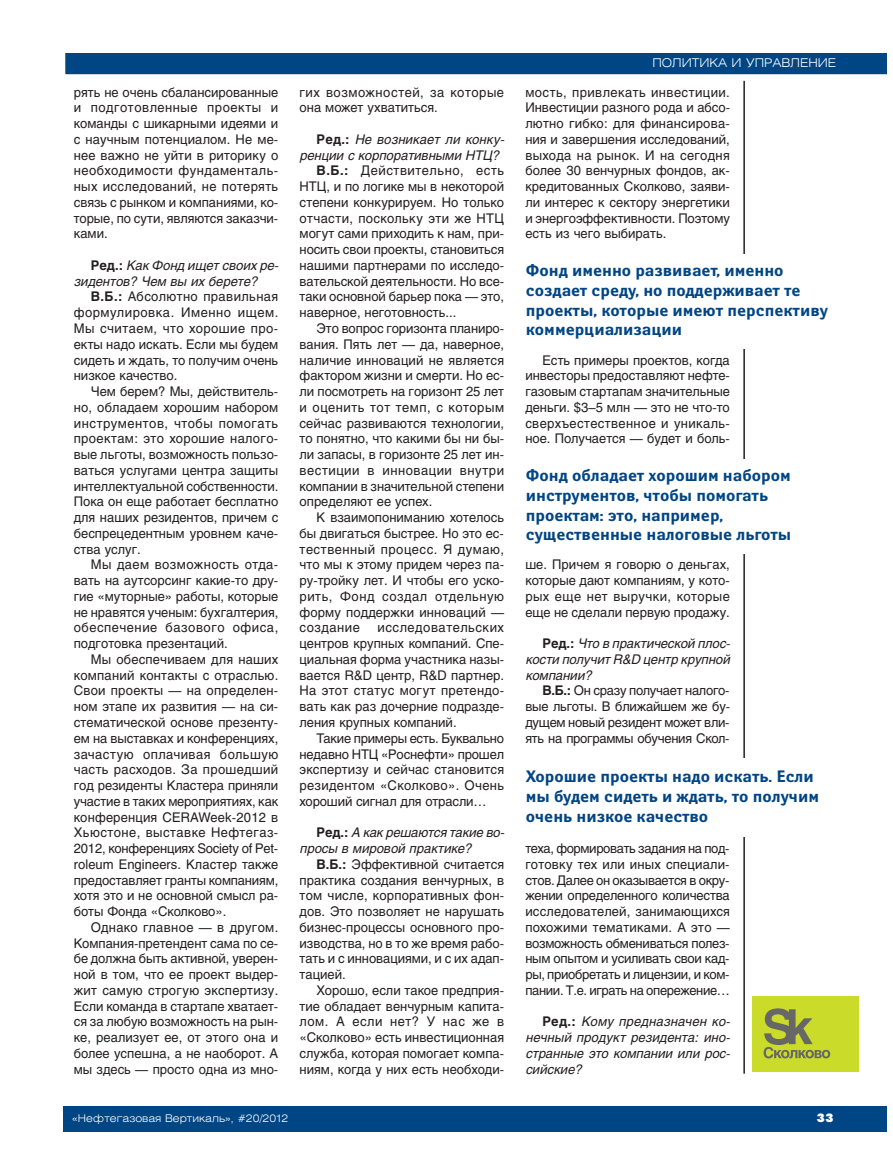
<style>
.page{position:relative;width:893px;height:1170px;background:#fff}
.page>*{position:absolute;margin:0;border:0;box-sizing:border-box;transform-origin:0 0}
.t1{font:700 16.5px/19.8px "Yanus C";color:#004584}
.t2{font:13.2px/15.8px "Helios";color:#231f20;text-align:justify}
.t3{font:italic 13.2px/15.8px "Helios";color:#231f20}
.t4{font:13.2px/15.8px "Helios";letter-spacing:.04em;color:#231f20}
.t5{font:13.2px "Helios";letter-spacing:.025em;color:#231f20}
.t6{font:300 12px "Helios Ext";color:#fff}
.t7{font:12px "Futura Futuris XC";color:#fff}
.t8{font:300 10.5px "Helios Ext";color:#fff}
.s1{font-weight:700;font-style:normal}
.s2{font-weight:700}
</style>
<div class="page">
<div style="left:64px;top:1106px;width:823px;height:25px;background:#004584"></div>
<div style="left:65px;top:53px;width:822px;height:21px;background:#004584"></div>
<div style="left:64px;top:51px;width:825px;height:25px;border:2px solid #fff"></div>
<hr style="left:743px;top:81px;width:2px;height:992px;background:#231f20">
<div style="left:526px;top:254px;width:312px;height:95px;background:#fff"></div>
<div style="left:526px;top:459px;width:312px;height:94px;background:#fff"></div>
<div style="left:753px;top:996px;width:106px;height:75px;background:#cadb2a"></div>
<svg style="left:764px;top:1008px;width:66px;height:50px"></svg>
<p class="t2" style="left:74px;top:85px;width:206px">рять не очень сбалансированные и подготовленные проекты и команды с шикарными идеями и с научным потенциалом. Не ме&shy;нее важно не уйти в риторику о необходимости фундаменталь&shy;ных исследований, не потерять связь с рынком и компаниями, ко&shy;торые, по сути, являются заказчи&shy;ками.</p>
<p class="t3" style="left:74px;top:259px;width:209px;text-indent:17px"><span class="s1">Р е д . :</span> Как Фонд ищет своих ре&shy;зидентов? Чем вы их берете?</p>
<p class="t2" style="left:74px;top:290px;width:206px;text-indent:17px"><span class="s2">В.Б.:</span> Абсолютно правильная формулировка. Именно ищем.<br>Мы считаем, что хорошие про&shy;екты надо искать. Если мы будем сидеть и ждать, то получим очень низкое качество.</p>
<p class="t2" style="left:74px;top:385px;width:206px;text-indent:17px">Чем берем? Мы, действитель&shy;но, обладаем хорошим набором инструментов, чтобы помогать проектам: это хорошие налого&shy;вые льготы, возможность пользо&shy;ваться услугами центра защиты интеллектуальной собственности.<br>Пока он еще работает бесплатно для наших резидентов, причем с беспрецедентным уровнем каче&shy;ства услуг.</p>
<p class="t2" style="left:74px;top:558px;width:206px;text-indent:17px">Мы даем возможность отда&shy;вать на аутсорсинг какие-то дру&shy;гие «муторные» работы, которые не нравятся ученым: бухгалтерия, обеспечение базового офиса, подготовка презентаций.</p>
<p class="t2" style="left:74px;top:652px;width:206px;text-indent:17px">Мы обеспечиваем для наших компаний контакты с отраслью.<br>Свои проекты — на определен&shy;ном этапе их развития — на си&shy;стематической основе презенту&shy;ем на выставках и конференциях, зачастую оплачивая большую часть расходов. За прошедший год резиденты Кластера приняли участие в таких мероприятиях, как конференция CERAWeek-2012 в Хьюстоне, выставке Нефтегаз-2012, конференциях Society of Pet&shy;roleum Engineers. Кластер также предоставляет гранты компаниям, хотя это и не основной смысл ра&shy;боты Фонда «Сколково».</p>
<p class="t2" style="left:74px;top:920px;width:206px;text-indent:17px">Однако главное — в другом.<br>Компания-претендент сама по се&shy;бе должна быть активной, уверен&shy;ной в том, что ее проект выдер&shy;жит самую строгую экспертизу.<br>Если команда в стартапе хватает&shy;ся за любую возможность на рын&shy;ке, реализует ее, от этого она и более успешна, а не наоборот. А мы здесь — просто одна из мно-</p>
<p class="t4" style="left:300px;top:85px;width:206px">гих возможностей, за которые она может ухватиться.</p>
<p class="t3" style="left:317px;top:133px;width:192px"><span class="s1">Р е д . :</span> Не возникает ли конку-</p>
<p class="t3" style="left:300px;top:148px;width:204px">ренции с корпоративными НТЦ?</p>
<p class="t4" style="left:317px;top:164px;width:189px"><span class="s2">В.Б.:</span> Действительно, есть</p>
<p class="t2" style="left:300px;top:180px;width:206px">НТЦ, и по логике мы в некоторой</p>
<p class="t2" style="left:300px;top:196px;width:206px">степени конкурируем. Но только</p>
<p class="t5" style="left:300px;top:213px;width:206px">отчасти, поскольку эти же НТЦ</p>
<p class="t2" style="left:300px;top:227px;width:206px">могут сами приходить к нам, при-</p>
<p class="t2" style="left:300px;top:243px;width:206px">носить свои проекты, становиться</p>
<p class="t2" style="left:300px;top:259px;width:206px">нашими партнерами по исследо-</p>
<p class="t2" style="left:300px;top:274px;width:206px">вательской деятельности. Но все-</p>
<p class="t2" style="left:300px;top:290px;width:206px">таки основной барьер пока — это,</p>
<p class="t2" style="left:300px;top:306px;width:158px">наверное, неготовность...</p>
<p class="t2" style="left:317px;top:322px;width:189px">Это вопрос горизонта планиро-</p>
<p class="t2" style="left:300px;top:337px;width:206px">вания. Пять лет — да, наверное,</p>
<p class="t2" style="left:300px;top:353px;width:206px">наличие инноваций не является</p>
<p class="t2" style="left:300px;top:369px;width:206px">фактором жизни и смерти. Но ес-</p>
<p class="t2" style="left:300px;top:385px;width:206px">ли посмотреть на горизонт 25 лет</p>
<p class="t4" style="left:300px;top:400px;width:206px">и оценить тот темп, с которым</p>
<p class="t2" style="left:300px;top:416px;width:206px">сейчас развиваются технологии,</p>
<p class="t2" style="left:300px;top:432px;width:206px">то понятно, что какими бы ни бы-</p>
<p class="t2" style="left:300px;top:448px;width:206px">ли запасы, в горизонте 25 лет ин-</p>
<p class="t4" style="left:300px;top:463px;width:206px">вестиции в инновации внутри</p>
<p class="t2" style="left:300px;top:479px;width:206px">компании в значительной степени</p>
<p class="t2" style="left:300px;top:495px;width:134px">определяют ее успех.</p>
<p class="t2" style="left:317px;top:511px;width:189px">К взаимопониманию хотелось</p>
<p class="t2" style="left:300px;top:526px;width:206px">бы двигаться быстрее. Но это ес-</p>
<p class="t4" style="left:300px;top:542px;width:206px">тественный процесс. Я думаю,</p>
<p class="t2" style="left:300px;top:558px;width:206px">что мы к этому придем через па-</p>
<p class="t2" style="left:300px;top:574px;width:206px">ру-тройку лет. И чтобы его уско-</p>
<p class="t4" style="left:300px;top:589px;width:206px">рить, Фонд создал отдельную</p>
<p class="t2" style="left:300px;top:605px;width:206px">форму поддержки инноваций —</p>
<p class="t4" style="left:300px;top:621px;width:62px">создание</p>
<p class="t2" style="left:300px;top:621px;width:206px;text-indent:78px">исследовательских центров крупных компаний. Спе&shy;циальная форма участника назы&shy;вается R&amp;D центр, R&amp;D партнер.<br>На этот статус могут претендо&shy;вать как раз дочерние подразде&shy;ления крупных компаний.</p>
<p class="t2" style="left:300px;top:731px;width:206px;text-indent:17px">Такие примеры есть. Буквально недавно НТЦ «Роснефти» прошел экспертизу и сейчас становится резидентом «Сколково». Очень хороший сигнал для отрасли…</p>
<p class="t3" style="left:300px;top:826px;width:209px;text-indent:17px"><span class="s1">Р е д . :</span> А как решаются такие во&shy;просы в мировой практике?</p>
<p class="t2" style="left:300px;top:857px;width:206px;text-indent:17px"><span class="s2">В.Б.:</span> Эффективной считается практика создания венчурных, в том числе, корпоративных фон&shy;дов. Это позволяет не нарушать бизнес-процессы основного про&shy;изводства, но в то же время рабо&shy;тать и с инновациями, и с их адап&shy;тацией.</p>
<p class="t2" style="left:300px;top:983px;width:206px;text-indent:17px">Хорошо, если такое предприя&shy;тие обладает венчурным капита&shy;лом. А если нет? У нас же в «Сколково» есть инвестиционная служба, которая помогает компа&shy;ниям, когда у них есть необходи-</p>
<p class="t8" style="left:72px;top:1113px;width:217px">«Нефтегазовая Вертикаль», #20/2012</p>
<p class="t6" style="left:652px;top:58px;width:185px">ПОЛИТИКА И УПРАВЛЕНИЕ</p>
<p class="t2" style="left:525px;top:85px;width:206px">мость, привлекать инвестиции.<br>Инвестиции разного рода и абсо&shy;лютно гибко: для финансирова&shy;ния и завершения исследований, выхода на рынок. И на сегодня более 30 венчурных фондов, ак&shy;кредитованных Сколково, заяви&shy;ли интерес к сектору энергетики и энергоэффективности. Поэтому есть из чего выбирать.</p>
<p class="t1" style="left:526px;top:262px;width:304px">Фонд именно развивает, именно создает среду, но поддерживает те проекты, которые имеют перспективу коммерциализации</p>
<p class="t2" style="left:525px;top:353px;width:206px;text-indent:17px">Есть примеры проектов, когда инвесторы предоставляют нефте&shy;газовым стартапам значительные деньги. $3–5 млн — это не что-то сверхъестественное и уникаль&shy;ное. Получается — будет и боль-</p>
<p class="t1" style="left:526px;top:466px;width:267px">Фонд обладает хорошим набором инструментов, чтобы помогать проектам: это, например, существенные налоговые льготы</p>
<p class="t2" style="left:525px;top:558px;width:206px">ше. Причем я говорю о деньгах, которые дают компаниям, у кото&shy;рых еще нет выручки, которые еще не сделали первую продажу.</p>
<p class="t3" style="left:525px;top:637px;width:209px;text-align:justify;text-indent:17px"><span class="s1">Р е д . :</span> Что в практической плос&shy;кости получит R&amp;D центр крупной компании?</p>
<p class="t2" style="left:525px;top:684px;width:206px;text-indent:17px"><span class="s2">В.Б.:</span> Он сразу получает налого&shy;вые льготы. В ближайшем же бу&shy;дущем новый резидент может вли&shy;ять на программы обучения Скол-</p>
<p class="t1" style="left:526px;top:768px;width:295px">Хорошие проекты надо искать. Если мы будем сидеть и ждать, то получим очень низкое качество</p>
<p class="t2" style="left:525px;top:841px;width:206px">теха, формировать задания на под&shy;готовку тех или иных специали&shy;стов. Далее он оказывается в окру&shy;жении определенного количества исследователей, занимающихся похожими тематиками. А это — возможность обмениваться полез&shy;ным опытом и усиливать свои кад&shy;ры, приобретать и лицензии, и ком&shy;пании. Т.е. играть на опережение…</p>
<p class="t3" style="left:525px;top:1015px;width:209px;text-align:justify;text-indent:17px"><span class="s1">Р е д . :</span> Кому предназначен ко&shy;нечный продукт резидента: ино&shy;странные это компании или рос&shy;сийские?</p>
<p class="t7" style="left:817px;top:1113px;width:18px">33</p>
</div>
